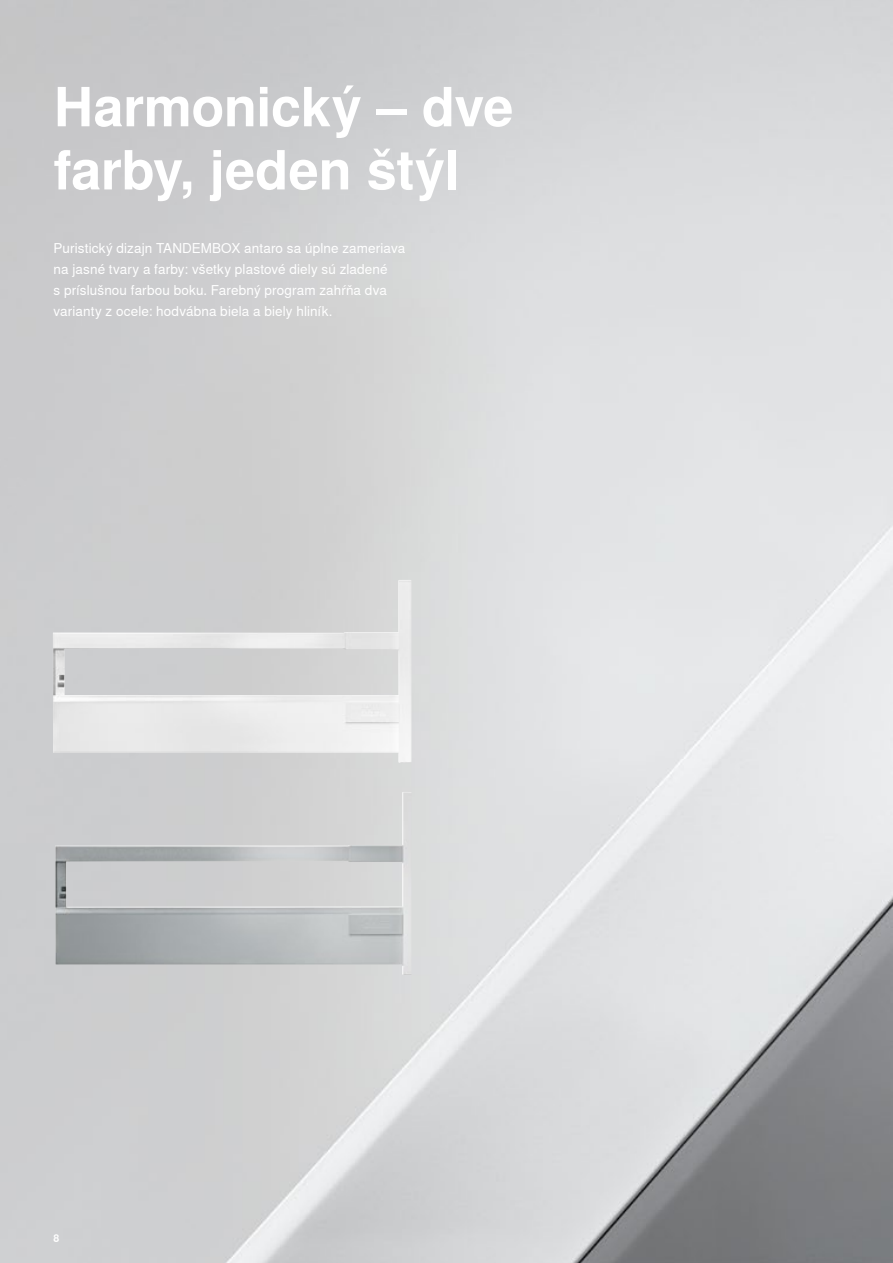
<style>
.page{position:relative;width:893px;height:1263px;background:#fff}
.page>*{position:absolute;margin:0;border:0;box-sizing:border-box;transform-origin:0 0}
._36_Head_A4_White_Bold{font:700 54px/63.2px "Nimbus Sans Global";letter-spacing:-.005em;color:#fff}
._09_Copy_Black_Regular{font:13.5px/21px "Nimbus Sans Global";letter-spacing:.01em;color:#fff}
._07_Pagenumber_Black_Bold_Left{font:700 10.5px "Nimbus Sans Global";color:#fff}
</style>
<div class="page">
<img style="left:0;top:0;width:893px;height:1263px">
<img style="left:53px;top:580px;width:358px;height:183px">
<img style="left:55px;top:792px;width:356px;height:183px">
<p class="_36_Head_A4_White_Bold" style="left:54px;top:76px;width:462px">Harmonický – dve farby, jeden štýl</p>
<p class="_09_Copy_Black_Regular" style="left:54px;top:237px;width:353px">Puristický dizajn TANDEMBOX antaro sa úplne zameriava na jasné tvary a farby: všetky plastové diely sú zladené<br>s príslušnou farbou boku. Farebný program zahŕňa dva varianty z ocele: hodvábna biela a biely hliník.</p>
<p class="_07_Pagenumber_Black_Bold_Left" style="left:54px;top:1232px;width:7px">8</p>
</div>
